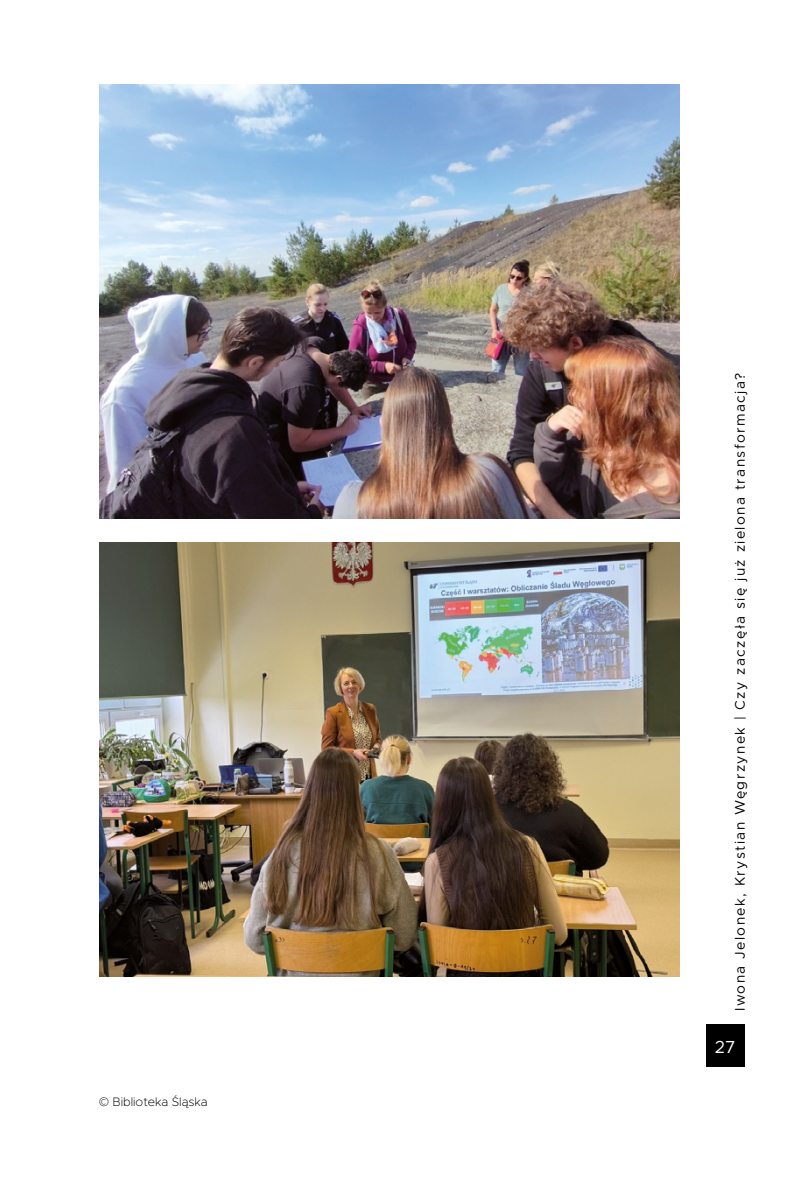
<style>
.page{position:relative;width:794px;height:1191px;background:#fff}
.page>*{position:absolute;margin:0;border:0;box-sizing:border-box;transform-origin:0 0}
.t1{font:17.5px "Metropolis";color:#fff}
.t2{font:14px "Metropolis";letter-spacing:.1em;color:#000}
.t3{font:200 12.25px "Metropolis";color:#000}
.s1{font-family:"Jost";font-weight:300}
</style>
<div class="page">
<div style="left:706px;top:1024px;width:38px;height:43px;background:#000"></div>
<img style="left:99px;top:84px;width:581px;height:434px">
<img style="left:99px;top:543px;width:581px;height:434px">
<p class="t3" style="left:99px;top:1094px;width:110px"><span class="s1">©</span> Biblioteka Śląska</p>
<p class="t2" style="left:731px;top:1011px;width:640px;rotate:-90deg">Iwona Jelonek, Krystian Węgrzynek | Czy zaczęła się już zielona transformacja?</p>
<p class="t1" style="left:714px;top:1036px;width:22px">27</p>
</div>
